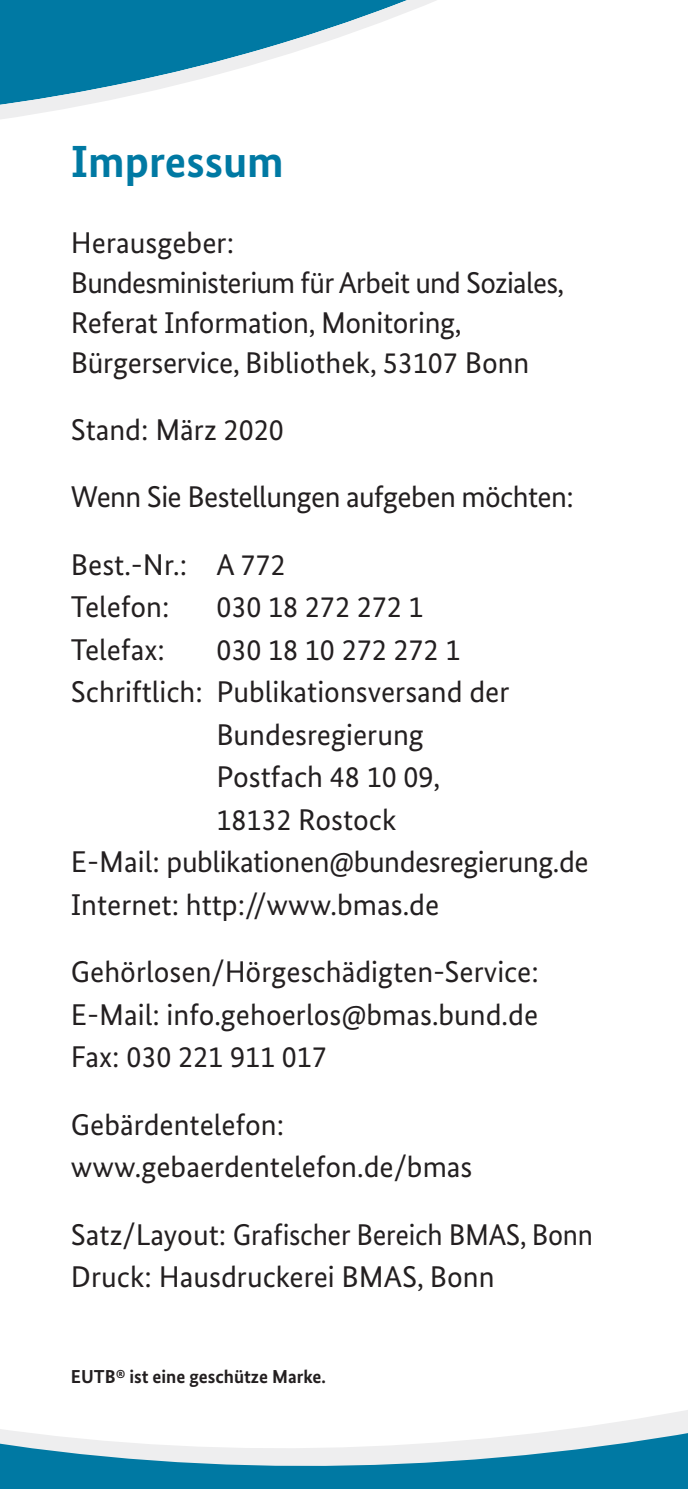
<style>
.page{position:relative;width:688px;height:1489px;background:#fff}
.page>*{position:absolute;margin:0;border:0;box-sizing:border-box;transform-origin:0 0}
.t1{font:700 45px "Bundes Sans";color:#0079a3}
.t2{font:30px/40px "Bundes Sans";color:#231f20}
.t3{font:30px "Bundes Sans";letter-spacing:-.02em;color:#231f20}
.t4{font:700 18.75px "Bundes Sans";color:#231f20}
</style>
<div class="page">
<svg style="left:0;top:0;width:436px;height:119px"></svg>
<div style="left:0;top:1465px;width:687px;height:23px;background:#0079a3"></div>
<svg style="left:0;top:1410px;width:687px;height:55px"></svg>
<h2 class="t1" style="left:71px;top:134px;width:214px">Impressum</h2>
<h3 class="t2" style="left:71px;top:222px;width:165px">Herausgeber:</h3>
<p class="t2" style="left:71px;top:262px;width:494px">Bundesministerium für Arbeit und Soziales,<br>Referat Information, Monitoring,<br>Bürgerservice, Bibliothek, 53107 Bonn</p>
<p class="t2" style="left:71px;top:409px;width:214px">Stand: März 2020</p>
<h3 class="t3" style="left:71px;top:479px;width:504px">Wenn Sie Bestellungen aufgeben möchten:</h3>
<p class="t2" style="left:71px;top:544px;width:216px">Best.-Nr.: A 772</p>
<p class="t2" style="left:71px;top:586px;width:100px">Telefon:</p>
<p class="t2" style="left:216px;top:586px;width:209px">030 18 272 272 1</p>
<p class="t2" style="left:71px;top:629px;width:95px">Telefax:</p>
<p class="t2" style="left:216px;top:629px;width:245px">030 18 10 272 272 1</p>
<p class="t2" style="left:71px;top:671px;width:440px">Schriftlich: Publikationsversand der</p>
<p class="t2" style="left:216px;top:714px;width:209px">Bundesregierung</p>
<p class="t2" style="left:216px;top:756px;width:225px">Postfach 48 10 09,</p>
<p class="t2" style="left:216px;top:799px;width:182px">18132 Rostock</p>
<p class="t2" style="left:71px;top:841px;width:519px">E-Mail: publikationen@bundesregierung.de</p>
<p class="t2" style="left:71px;top:884px;width:369px">Internet: http://www.bmas.de</p>
<h3 class="t2" style="left:71px;top:951px;width:469px">Gehörlosen/Hörgeschädigten-Service:</h3>
<p class="t2" style="left:71px;top:994px;width:468px">E-Mail: info.gehoerlos@bmas.bund.de</p>
<p class="t2" style="left:71px;top:1036px;width:257px">Fax: 030 221 911 017</p>
<h3 class="t2" style="left:71px;top:1104px;width:215px">Gebärdentelefon:</h3>
<p class="t2" style="left:71px;top:1146px;width:403px">www.gebaerdentelefon.de/bmas</p>
<p class="t2" style="left:71px;top:1213px;width:523px">Satz/Layout: Grafischer Bereich BMAS, Bonn</p>
<p class="t2" style="left:71px;top:1256px;width:425px">Druck: Hausdruckerei BMAS, Bonn</p>
<p class="t4" style="left:71px;top:1364px;width:256px">EUTB® ist eine geschütze Marke.</p>
</div>
